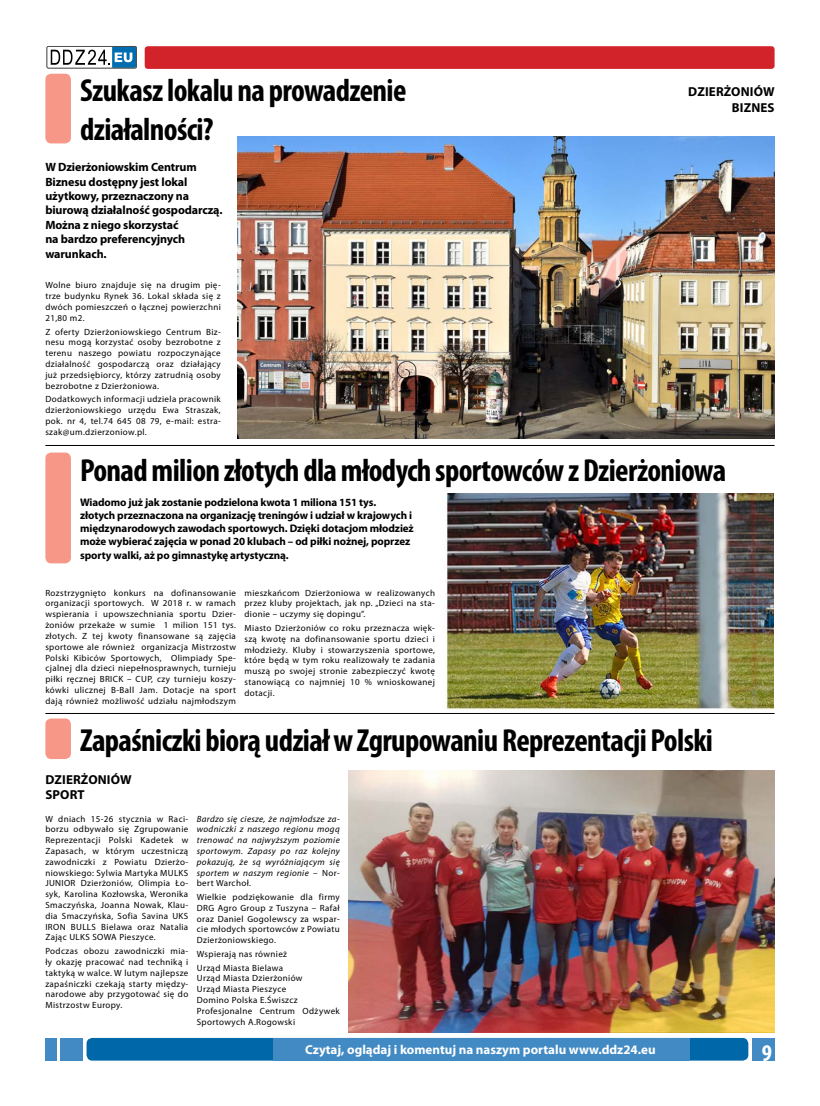
<style>
.page{position:relative;width:820px;height:1106px;background:#fff}
.page>*{position:absolute;margin:0;border:0;box-sizing:border-box;transform-origin:0 0}
.t1{font:700 condensed 32px/38.4px "Myriad Pro";letter-spacing:-.02em;color:#000}
.t2{font:700 condensed 24px "Myriad Pro";color:#fff}
.t3{font:700 13px "Myriad Pro";color:#fff}
.t4{font:700 13px/15.6px "Myriad Pro";letter-spacing:.01em;color:#000;text-align:right}
.t5{font:700 12px/14.4px "Myriad Pro";letter-spacing:-.01em;color:#000}
.t6{font:700 11px/13.2px "Myriad Pro";letter-spacing:-.01em;color:#000}
.t7{font:9px/10.8px "Myriad Pro";letter-spacing:.04em;color:#000;text-align:justify}
.t8{font:italic 9px/10.8px "Myriad Pro";letter-spacing:.04em;color:#000;text-align:justify}
.s1{font-style:normal}
</style>
<div class="page">
<div style="left:86px;top:1037px;width:662px;height:23px;background:#0068a9;border-radius:6px"></div>
<div style="left:45px;top:1037px;width:12px;height:23px;background:#428ac3"></div>
<div style="left:60px;top:1037px;width:23px;height:23px;background:#428ac3"></div>
<div style="left:274px;top:1037px;width:416px;height:23px;background:#428ac3"></div>
<div style="left:751px;top:1037px;width:23px;height:23px;background:#428ac3"></div>
<svg style="left:47px;top:46px;width:90px;height:22px"></svg>
<div style="left:145px;top:46px;width:629px;height:23px;background:#d2232a;border-radius:3px"></div>
<div style="left:45px;top:74px;width:26px;height:69px;background:#f69788;border-radius:6px"></div>
<img style="left:237px;top:136px;width:537px;height:302px">
<hr style="left:45px;top:445px;width:729px;height:1px;background:#000">
<div style="left:45px;top:452px;width:26px;height:111px;background:#f69788;border-radius:6px"></div>
<hr style="left:45px;top:713px;width:729px;height:1px;background:#000">
<img style="left:445px;top:493px;width:328px;height:216px">
<div style="left:45px;top:718px;width:26px;height:41px;background:#f69788;border-radius:6px"></div>
<img style="left:348px;top:770px;width:426px;height:262px">
<h1 class="t1" style="left:80px;top:71px;width:328px">Szukasz lokalu na prowadzenie działalności?</h1>
<h3 class="t5" style="left:45px;top:160px;width:179px">W Dzierżoniowskim Centrum<br>Biznesu dostępny jest lokal użytkowy, przeznaczony na biurową działalność gospodarczą.<br>Można z niego skorzystać<br>na bardzo preferencyjnych warunkach.</h3>
<p class="t7" style="left:45px;top:280px;width:177px">Wolne biuro znajduje się na drugim pię&shy;trze budynku Rynek 36. Lokal składa się z dwóch pomieszczeń o łącznej powierzchni 21,80 m2.</p>
<p class="t7" style="left:45px;top:326px;width:177px">Z oferty Dzierżoniowskiego Centrum Biz&shy;nesu mogą korzystać osoby bezrobotne z terenu naszego powiatu rozpoczynające działalność gospodarczą oraz działający już przedsiębiorcy, którzy zatrudnią osoby bezrobotne z Dzierżoniowa.</p>
<p class="t7" style="left:45px;top:393px;width:177px">Dodatkowych informacji udziela pracownik dzierżoniowskiego urzędu Ewa Straszak, pok. nr 4, tel.74 645 08 79, e-mail: estra&shy;szak@um.dzierzoniow.pl.</p>
<h3 class="t4" style="left:688px;top:83px;width:88px">DZIERŻONIÓW<br>BIZNES</h3>
<h1 class="t1" style="left:80px;top:450px;width:647px">Ponad milion złotych dla młodych sportowców z Dzierżoniowa</h1>
<p class="t6" style="left:80px;top:495px;width:335px">Wiadomo już jak zostanie podzielona kwota 1 miliona 151 tys. złotych przeznaczona na organizację treningów i udział w krajowych i międzynarodowych zawodach sportowych. Dzięki dotacjom młodzież może wybierać zajęcia w ponad 20 klubach – od piłki nożnej, poprzez sporty walki, aż po gimnastykę artystyczną.</p>
<p class="t7" style="left:45px;top:587px;width:192px">Rozstrzygnięto konkurs na dofinansowanie organizacji sportowych. W 2018 r. w ramach wspierania i upowszechniania sportu Dzier&shy;żoniów przekaże w sumie 1 milion 151 tys. złotych. Z tej kwoty finansowane są zajęcia sportowe ale również organizacja Mistrzostw Polski Kibiców Sportowych, Olimpiady Spe&shy;cjalnej dla dzieci niepełnosprawnych, turnieju piłki ręcznej BRICK – CUP, czy turnieju koszy&shy;kówki ulicznej B-Ball Jam. Dotacje na sport dają również możliwość udziału najmłodszym</p>
<p class="t7" style="left:244px;top:587px;width:192px">mieszkańcom Dzierżoniowa w realizowanych przez kluby projektach, jak np. „Dzieci na sta&shy;dionie – uczymy się dopingu”.</p>
<p class="t7" style="left:244px;top:622px;width:192px">Miasto Dzierżoniów co roku przeznacza więk&shy;szą kwotę na dofinansowanie sportu dzieci i młodzieży. Kluby i stowarzyszenia sportowe, które będą w tym roku realizowały te zadania muszą po swojej stronie zabezpieczyć kwotę stanowiącą co najmniej 10 % wnioskowanej dotacji.</p>
<h1 class="t1" style="left:80px;top:720px;width:634px">Zapaśniczki biorą udział w Zgrupowaniu Reprezentacji Polski</h1>
<h3 class="t4" style="left:45px;top:771px;width:88px;text-align:left">DZIERŻONIÓW<br>SPORT</h3>
<p class="t7" style="left:45px;top:813px;width:144px">W dniach 15-26 stycznia w Raci&shy;borzu odbywało się Zgrupowanie Reprezentacji Polski Kadetek w Zapasach, w którym uczestniczą zawodniczki z Powiatu Dzierżo&shy;niowskiego: Sylwia Martyka MULKS JUNIOR Dzierżoniów, Olimpia Ło&shy;syk, Karolina Kozłowska, Weronika Smaczyńska, Joanna Nowak, Klau&shy;dia Smaczyńska, Sofia Savina UKS IRON BULLS Bielawa oraz Natalia Zając ULKS SOWA Pieszyce.</p>
<p class="t7" style="left:45px;top:945px;width:144px">Podczas obozu zawodniczki mia&shy;ły okazję pracować nad techniką i taktyką w walce. W lutym najlepsze zapaśniczki czekają starty między&shy;narodowe aby przygotować się do Mistrzostw Europy.</p>
<p class="t8" style="left:197px;top:813px;width:144px">Bardzo się ciesze, że najmłodsze za&shy;wodniczki z naszego regionu mogą trenować na najwyższym poziomie sportowym. Zapasy po raz kolejny pokazują, że są wyróżniającym się sportem w naszym regionie <span class="s1">– Nor&shy;bert Warchoł.</span></p>
<p class="t7" style="left:197px;top:891px;width:144px">Wielkie podziękowanie dla firmy DRG Agro Group z Tuszyna – Rafał oraz Daniel Gogolewscy za wspar&shy;cie młodych sportowców z Powiatu Dzierżoniowskiego.</p>
<p class="t7" style="left:197px;top:947px;width:92px;line-height:13.6px">Wspierają nas również<br>Urząd Miasta Bielawa</p>
<p class="t7" style="left:197px;top:972px;width:144px;text-align:left">Urząd Miasta Dzierżoniów<br>Urząd Miasta Pieszyce<br>Domino Polska E.Świszcz<br>Profesjonalne Centrum Odżywek<br>Sportowych A.Rogowski</p>
<h3 class="t3" style="left:305px;top:1041px;width:352px">Czytaj, oglądaj i komentuj na naszym portalu www.ddz24.eu</h3>
<h2 class="t2" style="left:761px;top:1038px;width:12px">9</h2>
</div>
